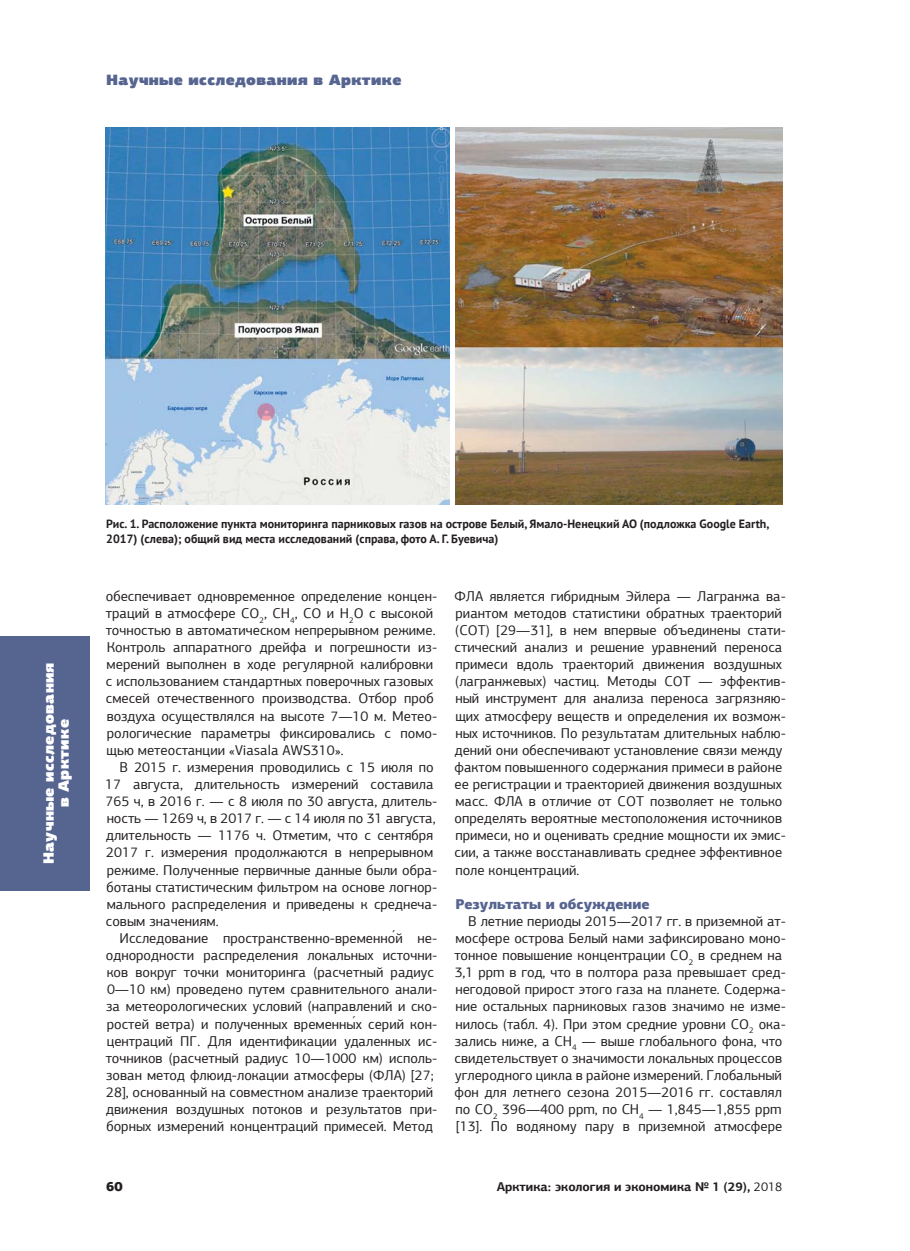
<style>
.page{position:relative;width:910px;height:1251px;background:#fff}
.page>*{position:absolute;margin:0;border:0;box-sizing:border-box;transform-origin:0 0}
.t1{font:900 15px "PF Agora Sans Pro";letter-spacing:.02em;color:#566490}
.t2{font:900 15px/15px "PF Agora Sans Pro";letter-spacing:.02em;color:#fff;text-align:center}
.t3{font:14.25px/17.1px "PF Agora Sans Pro";color:#231f20}
.t4{font:900 14.25px "PF Agora Sans Pro";color:#566490}
.t5{font:900 13.5px "PF Agora Sans Pro";color:#231f20}
.t6{font:700 12.75px "PF Agora Sans Pro";color:#231f20}
.t7{font:700 12px/14.4px "PT Sans";color:#231f20}
.s1{font-family:"Times New Roman"}
.s2{font-weight:400}
</style>
<div class="page">
<div style="left:0;top:636px;width:89px;height:254px;background:#566490"></div>
<img style="left:455px;top:128px;width:327px;height:376px">
<img style="left:105px;top:128px;width:345px;height:376px">
<p class="t1" style="left:106px;top:74px;width:297px">Научные исследования в Арктике</p>
<p class="t2" style="left:43px;top:863px;width:203px;rotate:-90deg">Научные исследования в Арктике</p>
<p class="t7" style="left:106px;top:516px;width:665px">Рис. 1. Расположение пункта мониторинга парниковых газов на острове Белый, Ямало-Ненецкий АО (подложка Google Earth,<br>2017) (слева); общий вид места исследований (справа, фото А. Г. Буевича)</p>
<p class="t3" style="left:106px;top:588px;width:333px">обеспечивает одновременное определение концен&shy;траций в атмосфере CO<sub>2</sub>, CH<sub>4</sub>, CO и H<sub>2</sub>O с высокой точностью в автоматическом непрерывном режиме.<br>Контроль аппаратного дрейфа и погрешности из&shy;мерений выполнен в ходе регулярной калибровки с использованием стандартных поверочных газовых смесей отечественного производства. Отбор проб воздуха осуществлялся на высоте 7—10 м. Метео&shy;рологические параметры фиксировались с помо&shy;щью метеостанции «Viasala AWS310».</p>
<p class="t3" style="left:105px;top:759px;width:334px;text-indent:14px">В 2015 г. измерения проводились с 15 июля по 17 августа, длительность измерений составила 765 ч, в 2016 г. — с 8 июля по 30 августа, длитель&shy;ность — 1269 ч, в 2017 г. — с 14 июля по 31 августа, длительность — 1176 ч. Отметим, что с сентября 2017 г. измерения продолжаются в непрерывном режиме. Полученные первичные данные были обра&shy;ботаны статистическим фильтром на основе логнор&shy;мального распределения и приведены к среднеча&shy;совым значениям.</p>
<p class="t3" style="left:106px;top:930px;width:333px;text-indent:14px">Исследование пространственно-временно<span class="s1">́</span>й не&shy;однородности распределения локальных источни&shy;ков вокруг точки мониторинга (расчетный радиус 0—10 км) проведено путем сравнительного анали&shy;за метеорологических условий (направлений и ско&shy;ростей ветра) и полученных временны<span class="s1">́</span>х серий кон&shy;центраций ПГ. Для идентификации удаленных ис&shy;точников (расчетный радиус 10—1000 км) исполь&shy;зован метод флюид-локации атмосферы (ФЛА) [27; 28], основанный на совместном анализе траекторий движения воздушных потоков и результатов при&shy;борных измерений концентраций примесей. Метод</p>
<p class="t3" style="left:454px;top:588px;width:333px">ФЛА является гибридным Эйлера — Лагранжа ва&shy;риантом методов статистики обратных траекторий (СОТ) [29—31], в нем впервые объединены стати&shy;стический анализ и решение уравнений переноса примеси вдоль траекторий движения воздушных (лагранжевых) частиц. Методы СОТ — эффектив&shy;ный инструмент для анализа переноса загрязняю&shy;щих атмосферу веществ и определения их возмож&shy;ных источников. По результатам длительных наблю&shy;дений они обеспечивают установление связи между фактом повышенного содержания примеси в районе ее регистрации и траекторией движения воздушных масс. ФЛА в отличие от СОТ позволяет не только определять вероятные местоположения источников примеси, но и оценивать средние мощности их эмис&shy;сии, а также восстанавливать среднее эффективное поле концентраций.</p>
<p class="t4" style="left:456px;top:897px;width:195px">Результаты и обсуждение</p>
<p class="t3" style="left:454px;top:913px;width:333px;text-indent:14px">В летние периоды 2015—2017 гг. в приземной ат&shy;мосфере острова Белый нами зафиксировано моно&shy;тонное повышение концентрации CO<sub>2</sub> в среднем на 3,1 ppm в год, что в полтора раза превышает сред&shy;негодовой прирост этого газа на планете. Содержа&shy;ние остальных парниковых газов значимо не изме&shy;нилось (табл. 4). При этом средние уровни СО<sub>2</sub> ока&shy;зались ниже, а CH<sub>4</sub> — выше глобального фона, что свидетельствует о значимости локальных процессов углеродного цикла в районе измерений. Глобальный фон для летнего сезона 2015—2016 гг. составлял по СО<sub>2</sub> 396—400 ppm, по CH<sub>4</sub> — 1,845—1,855 ppm [13]. По водяному пару в приземной атмосфере</p>
<p class="t5" style="left:106px;top:1180px;width:18px">60</p>
<p class="t6" style="left:497px;top:1181px;width:287px">Арктика: экология и экономика № 1 (29), <span class="s2">2018</span></p>
</div>
